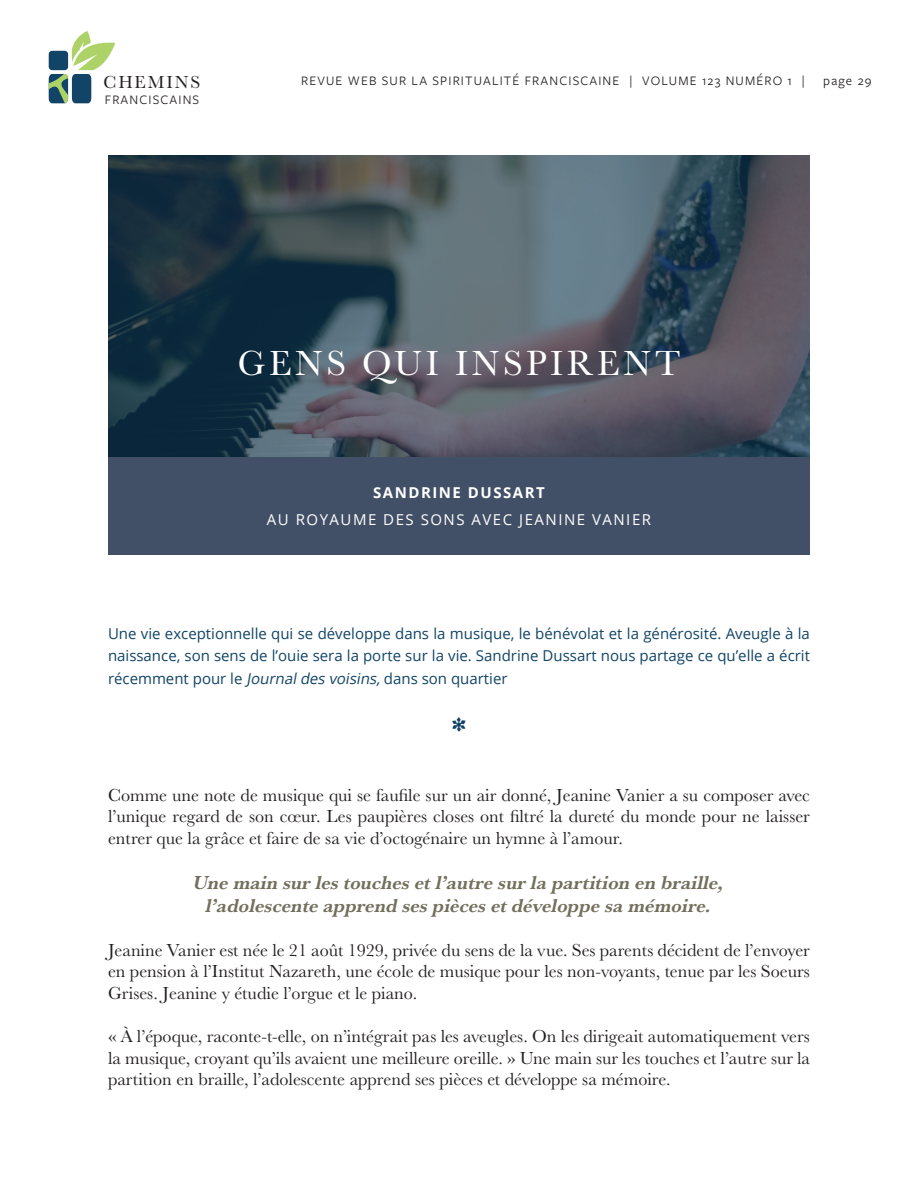
<style>
.page{position:relative;width:918px;height:1188px;background:#fff}
.page>*{position:absolute;margin:0;border:0;box-sizing:border-box;transform-origin:0 0}
.t1{font:36px "Baskerville URW";letter-spacing:.1em;color:#fff}
.t2{font:italic 700 19.5px/23.4px "Baskerville URW";color:#736f5d;text-align:center}
.t3{font:18px/21.6px "Baskerville URW";color:#231f20;text-align:justify}
.t4{font:18px "Baskerville URW";letter-spacing:.1em;color:#231f20}
.t5{font:15px/22.5px "Open Sans";color:#146;text-align:justify}
.t6{font:15px "Open Sans";letter-spacing:.1em;color:#fff}
.t7{font:700 15px "Open Sans";letter-spacing:.1em;color:#fff}
.t8{font:13.5px "Freight Sans Pro";letter-spacing:.085em;color:#231f20}
.s1{font-style:italic}
</style>
<div class="page">
<svg style="left:49px;top:31px;width:66px;height:72px"></svg>
<div style="left:108px;top:457px;width:702px;height:97px;background:#415066"></div>
<svg style="left:108px;top:155px;width:702px;height:302px;background:#42505d"></svg>
<p class="t4" style="left:104px;top:70px;width:98px">CHEMINS</p>
<p class="t8" style="left:105px;top:90px;width:96px">FRANCISCAINS</p>
<p class="t8" style="left:301px;top:72px;width:506px">REVUE WEB SUR LA SPIRITUALITÉ FRANCISCAINE | VOLUME 123 NUMÉRO 1 |</p>
<p class="t8" style="left:823px;top:72px;width:50px">page 29</p>
<h1 class="t1" style="left:238px;top:339px;width:444px">GENS QUI INSPIRENT</h1>
<p class="t7" style="left:373px;top:482px;width:173px">SANDRINE DUSSART</p>
<p class="t6" style="left:267px;top:509px;width:386px">AU ROYAUME DES SONS AVEC JEANINE VANIER</p>
<p class="t5" style="left:108px;top:622px;width:704px">Une vie exceptionnelle qui se développe dans la musique, le bénévolat et la générosité. Aveugle à la naissance, son sens de l’ouie sera la porte sur la vie. Sandrine Dussart nous partage ce qu’elle a écrit récemment pour le <span class="s1">Journaldes voisins,</span>dans son quartier</p>
<p class="t3" style="left:108px;top:784px;width:704px">Comme une note de musique qui se faufile sur un air donné, Jeanine Vanier a su composer avec l’unique regard de son cœur. Les paupières closes ont filtré la dureté du monde pour ne laisser entrer que la grâce et faire de sa vie d’octogénaire un hymne à l’amour.</p>
<p class="t2" style="left:194px;top:870px;width:533px">Une main sur les touches et l’autre sur la partition en braille, l’adolescente apprend ses pièces et développe sa mémoire.</p>
<p class="t3" style="left:108px;top:938px;width:704px">Jeanine Vanier est née le 21 août 1929, privée du sens de la vue. Ses parents décident de l’envoyer en pension à l’Institut Nazareth, une école de musique pour les non-voyants, tenue par les Soeurs Grises. Jeanine y étudie l’orgue et le piano.</p>
<p class="t3" style="left:108px;top:1025px;width:704px">« À l’époque, raconte-t-elle, on n’intégrait pas les aveugles. On les dirigeait automatiquement vers la musique, croyant qu’ils avaient une meilleure oreille. » Une main sur les touches et l’autre sur la partition en braille, l’adolescente apprend ses pièces et développe sa mémoire.</p>
</div>
